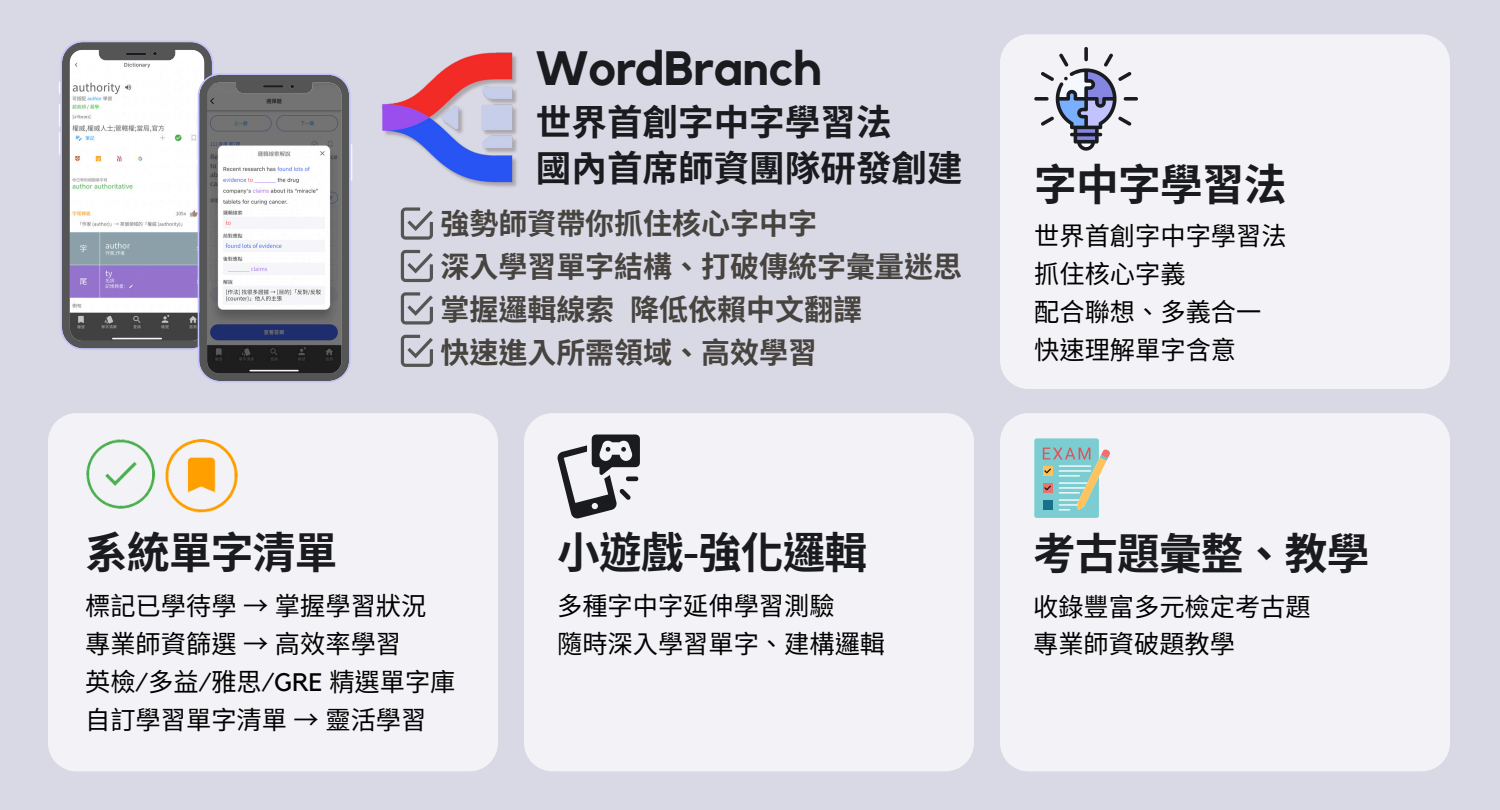
<style>
.page{position:relative;width:1500px;height:810px;background:#d9d9e5}
.page>*{position:absolute;margin:0;border:0;box-sizing:border-box;transform-origin:0 0}
.t1{font:700 48px "Kollektif";color:#1a1b1e}
.t2{font:700 42.7px "Noto Sans CJ Ksc";letter-spacing:-.02em;color:#1a1b1e}
.t3{font:700 35.6px/45.8px "Noto Sans CJ Ksc";color:#1a1b1e}
.t4{font:700 29px/43.2px "Noto Sans CJ Ksc";color:#474440}
.t5{font:25.2px/37.9px "Noto Sans CJ Ksc";color:#000}
.s1{font-family:"Kollektif"}
</style>
<div class="page">
<div style="left:48px;top:413px;width:450px;height:358px;background:#f3f3f7"></div>
<img style="left:85px;top:435px;width:74px;height:79px">
<img style="left:163px;top:435px;width:78px;height:79px">
<div style="left:524px;top:413px;width:450px;height:358px;background:#f3f3f7"></div>
<svg style="left:557px;top:435px;width:83px;height:84px;background:#a4a4a8"></svg>
<div style="left:1000px;top:413px;width:450px;height:358px;background:#f3f3f7"></div>
<svg style="left:1034px;top:438px;width:76px;height:80px;background:#a0cbc6"></svg>
<div style="left:1000px;top:34px;width:450px;height:355px;background:#f3f3f7"></div>
<svg style="left:1034px;top:47px;width:104px;height:103px;background:#bfc2d0"></svg>
<svg style="left:59px;top:41px;width:293px;height:342px;background:#b0b0b8"></svg>
<svg style="left:401px;top:207px;width:32px;height:33px"></svg>
<svg style="left:401px;top:335px;width:32px;height:32px"></svg>
<svg style="left:401px;top:292px;width:32px;height:33px"></svg>
<svg style="left:401px;top:250px;width:32px;height:32px"></svg>
<img style="left:382px;top:52px;width:135px;height:135px">
<h4 class="t1" style="left:536px;top:46px;width:287px">WordBranch</h4>
<h4 class="t3" style="left:536px;top:97px;width:428px">世界首創字中字學習法<br>國內首席師資團隊研發創建</h4>
<p class="t4" style="left:440px;top:200px;width:523px">強勢師資帶你抓住核心字中字<br>深入學習單字結構、 打破傳統字彙量迷思掌握邏輯線索降低依賴中文翻譯<br>快速進入所需領域、 高效學習</p>
<p class="t2" style="left:85px;top:519px;width:254px">系統單字清單</p>
<p class="t5" style="left:85px;top:586px;width:372px">標記已學待學 → 掌握學習狀況專業師資篩選 → 高效率學習<br>英檢<span class="s1">/</span>多益<span class="s1">/</span>雅思<span class="s1">/GRE</span> 精選單字庫自訂學習單字清單 → 靈活學習</p>
<p class="t2" style="left:557px;top:519px;width:309px">小遊戲<span class="s1">-</span>強化邏輯</p>
<p class="t5" style="left:557px;top:586px;width:279px">多種字中字延伸學習測驗</p>
<h3 class="t5" style="left:557px;top:623px;width:327px">隨時深入學習單字、 建構邏輯</h3>
<p class="t2" style="left:1034px;top:151px;width:254px">字中字學習法</p>
<p class="t5" style="left:1034px;top:215px;width:254px">世界首創字中字學習法</p>
<p class="t5" style="left:1034px;top:253px;width:153px">抓住核心字義</p>
<p class="t5" style="left:1034px;top:291px;width:226px">配合聯想、 多義合一</p>
<p class="t5" style="left:1034px;top:329px;width:203px">快速理解單字含意</p>
<p class="t2" style="left:1033px;top:519px;width:338px">考古題彙整、 教學</p>
<h1 class="t5" style="left:1033px;top:586px;width:279px">收錄豐富多元檢定考古題</h1>
<p class="t5" style="left:1033px;top:624px;width:203px">專業師資破題教學</p>
</div>
